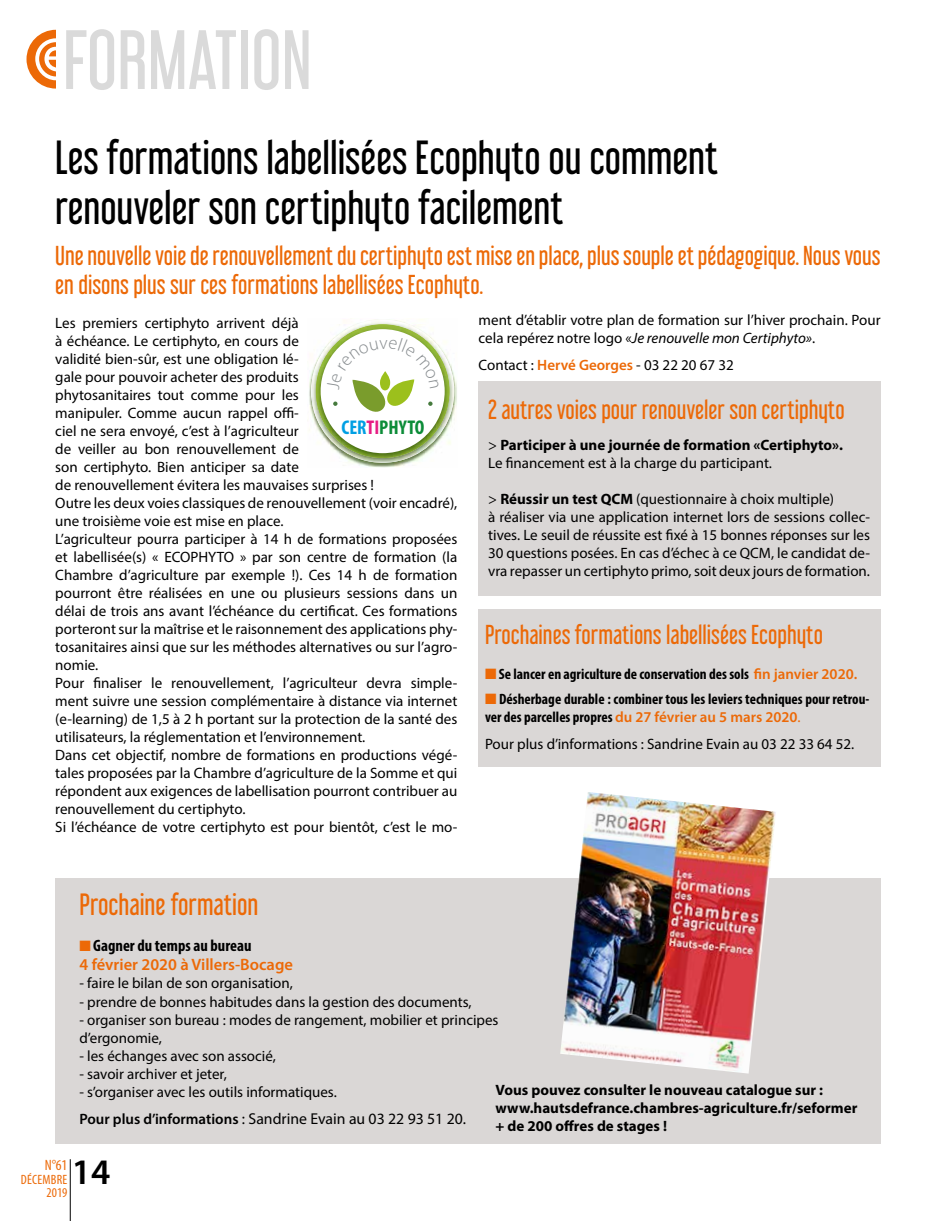
<style>
.page{position:relative;width:936px;height:1221px;background:#fff}
.page>*{position:absolute;margin:0;border:0;box-sizing:border-box;transform-origin:0 0}
.t1{font:75px "Libel Suit Rg";color:#dadada}
.t2{font:42px/50.4px "Libel Suit Rg";color:#000}
.t3{font:600 36px "Myriad Pro";color:#000}
.t4{font:27px "Libel Suit Rg";color:#ec6907}
.t5{font:24px/28.8px "Libel Suit Rg";color:#ec6907}
.t6{font:700 condensed 19.95px "Myriad Pro";color:#0c8c38}
.t7{font:600 16.5px/19.8px "Myriad Pro";color:#ec6907}
.t8{font:15.75px "Myriad Pro";color:#000}
.t9{font:15px/18px "Myriad Pro";color:#000}
.t10{font:700 15px/18px "Myriad Pro";color:#000}
.t11{font:700 condensed 15px/18px "Myriad Pro";color:#000}
.t12{font:condensed 15px "Myriad Pro";color:#ec6907}
.t13{font:condensed 13.5px/13.5px "Myriad Pro";letter-spacing:.02em;color:#ec6907;text-align:right}
.s1{color:#009fe3}
.s2{color:#e71c84}
.s3{font-style:italic}
.s4{font-weight:600;color:#ec6907}
.s5{font-weight:400}
.s6{font-weight:700}
.s7{color:#ec6907}
.s8{font-weight:600;font-stretch:normal;color:#ec6907}
.s9{font-weight:400;font-stretch:normal;color:#ec6907}
.s10{font-weight:700;font-stretch:condensed;color:#000}
.s11{font-weight:600;font-size:15px}
</style>
<div class="page">
<div style="left:478px;top:609px;width:402px;height:157px;background:#dad7d6"></div>
<hr style="left:70px;top:1159px;width:1px;height:61px;background:#000">
<svg style="left:26px;top:30px;width:29px;height:59px"></svg>
<div style="left:478px;top:381px;width:402px;height:214px;background:#dad7d6"></div>
<img style="left:309px;top:375px;width:147px;height:92px">
<img style="left:311px;top:319px;width:143px;height:143px">
<img style="left:314px;top:324px;width:137px;height:138px">
<img style="left:316px;top:324px;width:133px;height:134px;border-radius:67px">
<div style="left:320px;top:329px;width:124px;height:124px;background:#fff;border-radius:50%"></div>
<div style="left:55px;top:878px;width:825px;height:266px;background:#dad7d6"></div>
<img style="left:560px;top:792px;width:216px;height:281px">
<svg style="left:326px;top:338px;width:113px;height:74px"></svg>
<h1 class="t1" style="left:63px;top:-2px;width:251px">FORMATION</h1>
<h2 class="t2" style="left:55px;top:128px;width:664px">Les formations labellisées Ecophyto ou comment renouveler son certiphyto facilement</h2>
<h3 class="t5" style="left:55px;top:239px;width:826px">Une nouvelle voie de renouvellement du certiphyto est mise en place, plus souple et pédagogique. Nous vous en disons plus sur ces formations labellisées Ecophyto.</h3>
<p class="t9" style="left:55px;top:313px;width:403px">Les premiers certiphyto arrivent déjà<br>à échéance. Le certiphyto, en cours de<br>validité bien-sûr, est une obligation lé-<br>gale pour pouvoir acheter des produits<br>phytosanitaires tout comme pour les<br>manipuler. Comme aucun rappel offi-<br>ciel ne sera envoyé, c’est à l’agriculteur<br>de veiller au bon renouvellement de<br>son certiphyto. Bien anticiper sa date<br>de renouvellement évitera les mauvaises surprises !<br>Outre les deux voies classiques de renouvellement (voir encadré), une troisième voie est mise en place.<br>L’agriculteur pourra participer à 14 h de formations proposées et labellisée(s) « ECOPHYTO » par son centre de formation (la Chambre d’agriculture par exemple !). Ces 14 h de formation pourront être réalisées en une ou plusieurs sessions dans un délai de trois ans avant l’échéance du certificat. Ces formations porteront sur la maîtrise et le raisonnement des applications phy&shy;tosanitaires ainsi que sur les méthodes alternatives ou sur l’agro&shy;nomie.<br>Pour finaliser le renouvellement, l’agriculteur devra simple&shy;ment suivre une session complémentaire à distance via internet (e-learning) de 1,5 à 2 h portant sur la protection de la santé des utilisateurs, la réglementation et l’environnement.<br>Dans cet objectif, nombre de formations en productions végé&shy;tales proposées par la Chambre d’agriculture de la Somme et qui répondent aux exigences de labellisation pourront contribuer au renouvellement du certiphyto.<br>Si l’échéance de votre certiphyto est pour bientôt, c’est le mo-</p>
<h3 class="t6" style="left:341px;top:415px;width:85px"><span class="s1">CER</span><span class="s2">TI</span>PHYTO</h3>
<p class="t9" style="left:478px;top:311px;width:403px">ment d’établir votre plan de formation sur l’hiver prochain. Pour cela repérez notre logo «<span class="s3">Je renouvelle mon Certiphyto»</span>.</p>
<p class="t9" style="left:478px;top:356px;width:256px">Contact : <span class="s4">Hervé Georges</span> - 03 22 20 67 32</p>
<h3 class="t5" style="left:488px;top:392px;width:358px">2 autres voies pour renouveler son certiphyto</h3>
<p class="t10" style="left:488px;top:436px;width:356px"><span class="s5">&gt;</span> Participer à une journée de formation «Certiphyto».<br><span class="s5">Le financement est à la charge du participant.</span></p>
<p class="t9" style="left:488px;top:490px;width:383px">&gt; <span class="s6">Réussir un test QCM</span> (questionnaire à choix multiple)<br>à réaliser via une application internet lors de sessions collec&shy;tives. Le seuil de réussite est fixé à 15 bonnes réponses sur les 30 questions posées. En cas d’échec à ce QCM, le candidat de&shy;vra repasser un certiphyto primo, soit deux jours de formation.</p>
<h3 class="t5" style="left:485px;top:618px;width:339px">Prochaines formations labellisées Ecophyto</h3>
<p class="t11" style="left:485px;top:664px;width:374px"><span class="s7">■</span> Se lancer en agriculture de conservation des sols <span class="s8">fin janvier 2020.</span></p>
<p class="t11" style="left:485px;top:689px;width:386px"><span class="s7">■</span> Désherbage durable : combiner tous les leviers techniques pour retrou&shy;ver des parcelles propres <span class="s8">du 27 février au 5 mars 2020</span><span class="s9">.</span></p>
<p class="t9" style="left:485px;top:734px;width:371px">Pour plus d’informations : Sandrine Evain au 03 22 33 64 52.</p>
<h3 class="t4" style="left:79px;top:882px;width:180px">Prochaine formation</h3>
<p class="t7" style="left:79px;top:934px;width:215px">■ <span class="s10">Gagner du temps au bureau<br></span>4 février 2020 à Villers-Bocage</p>
<p class="t9" style="left:79px;top:974px;width:215px">- faire le bilan de son organisation,</p>
<p class="t9" style="left:79px;top:992px;width:394px">- prendre de bonnes habitudes dans la gestion des documents,</p>
<p class="t9" style="left:79px;top:1010px;width:420px">- organiser son bureau : modes de rangement, mobilier et principes d’ergonomie,</p>
<p class="t9" style="left:79px;top:1046px;width:198px">- les échanges avec son associé,</p>
<p class="t9" style="left:79px;top:1064px;width:149px">- savoir archiver et jeter,</p>
<p class="t9" style="left:79px;top:1082px;width:259px">- s’organiser avec les outils informatiques.</p>
<p class="t8" style="left:79px;top:1109px;width:388px"><span class="s11">Pour plus d’informations</span> : Sandrine Evain au 03 22 93 51 20.</p>
<p class="t10" style="left:495px;top:1080px;width:363px">Vous pouvez consulter le nouveau catalogue sur : www.hautsdefrance.chambres-agriculture.fr/seformer + de 200 offres de stages !</p>
<p class="t12" style="left:45px;top:1156px;width:24px">N°61</p>
<p class="t13" style="left:21px;top:1172px;width:48px">DÉCEMBRE<br>2019</p>
<h3 class="t3" style="left:72px;top:1148px;width:40px">14</h3>
</div>
